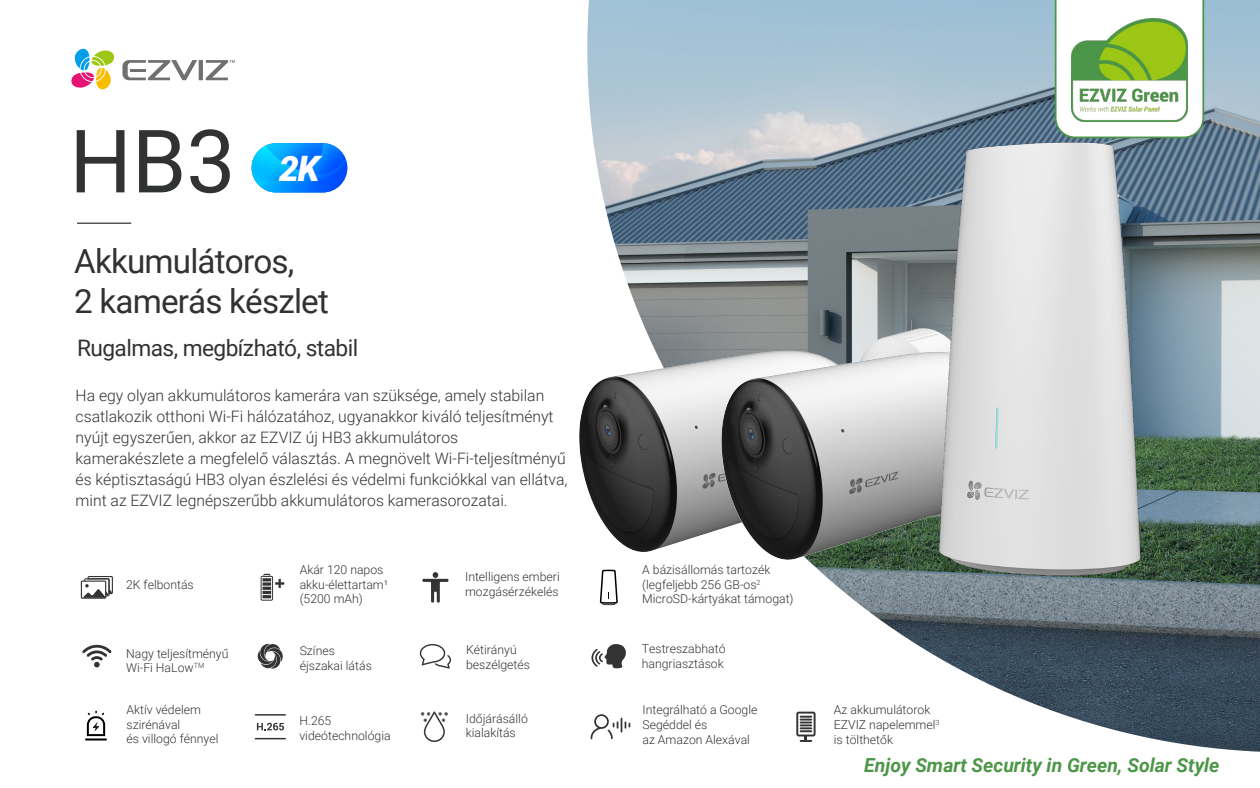
<style>
.page{position:relative;width:1260px;height:788px;background:#fff}
.page>*{position:absolute;margin:0;border:0;box-sizing:border-box;transform-origin:0 0}
.t1{font:87.5px "Roboto";color:#313333}
.t2{font:italic 900 35px "Roboto";color:#fff}
.t3{font:33.25px/39.9px "Roboto";letter-spacing:-.025em;color:#313333}
.t4{font:22.75px "Roboto";letter-spacing:-.025em;color:#313333}
.t5{font:italic 700 19.34px "Roboto";color:#4c9648}
.t6{font:300 15.75px/21px "Roboto";color:#313333}
.t7{font:300 12.25px/14.7px "Roboto";color:#333}
</style>
<div class="page">
<hr style="left:77px;top:223px;width:54px;height:1px;background:#070001">
<svg style="left:71px;top:49px;width:44px;height:40px"></svg>
<svg style="left:122px;top:60px;width:113px;height:20px"></svg>
<svg style="left:420px;top:644px;width:31px;height:24px"></svg>
<svg style="left:421px;top:711px;width:26px;height:31px"></svg>
<img style="left:587px;top:0;width:673px;height:751px">
<svg style="left:261px;top:573px;width:23px;height:27px"></svg>
<svg style="left:422px;top:572px;width:27px;height:30px"></svg>
<svg style="left:591px;top:644px;width:35px;height:24px"></svg>
<svg style="left:796px;top:711px;width:20px;height:30px"></svg>
<svg style="left:590px;top:714px;width:40px;height:25px"></svg>
<hr style="left:85px;top:738px;width:22px;height:2px;background:#000">
<svg style="left:87px;top:710px;width:18px;height:26px"></svg>
<svg style="left:257px;top:722px;width:27px;height:8px"></svg>
<hr style="left:255px;top:714px;width:31px;height:1px;background:#333">
<hr style="left:255px;top:737px;width:31px;height:2px;background:#333">
<img style="left:579px;top:320px;width:129px;height:240px">
<svg style="left:257px;top:643px;width:26px;height:25px"></svg>
<svg style="left:82px;top:644px;width:30px;height:23px"></svg>
<svg style="left:600px;top:569px;width:18px;height:36px"></svg>
<svg style="left:81px;top:576px;width:32px;height:22px"></svg>
<img style="left:252px;top:143px;width:95px;height:49px">
<img style="left:708px;top:320px;width:216px;height:248px">
<img style="left:924px;top:137px;width:221px;height:442px">
<svg style="left:1054px;top:0;width:151px;height:139px"></svg>
<img style="left:1071px;top:18px;width:117px;height:103px">
<h1 class="t1" style="left:69px;top:100px;width:168px">HB3</h1>
<h2 class="t2" style="left:279px;top:144px;width:42px">2K</h2>
<h3 class="t3" style="left:74px;top:240px;width:256px">Akkumulátoros,<br>2 kamerás készlet</h3>
<h3 class="t4" style="left:77px;top:332px;width:283px">Rugalmas, megbízható, stabil</h3>
<p class="t6" style="left:76px;top:384px;width:493px">Ha egy olyan akkumulátoros kamerára van szüksége, amely stabilan csatlakozik otthoni Wi-Fi hálózatához, ugyanakkor kiváló teljesítményt nyújt egyszerűen, akkor az EZVIZ új HB3 akkumulátoros kamerakészlete a megfelelő választás. A megnövelt Wi-Fi-teljesítményű és képtisztaságú HB3 olyan észlelési és védelmi funkciókkal van ellátva, mint az EZVIZ legnépszerűbb akkumulátoros kamerasorozatai.</p>
<p class="t7" style="left:300px;top:561px;width:90px">Akár 120 napos akku-élettartam¹ (5200 mAh)</p>
<p class="t7" style="left:465px;top:569px;width:96px">Intelligens emberi mozgásérzékelés</p>
<p class="t7" style="left:642px;top:561px;width:153px">A bázisállomás tartozék (legfeljebb 256 GB-os<sup>2<br></sup>MicroSD-kártyákat támogat)</p>
<p class="t7" style="left:642px;top:641px;width:85px">Testreszabható hangriasztások</p>
<p class="t7" style="left:126px;top:576px;width:69px">2K felbontás</p>
<p class="t7" style="left:126px;top:645px;width:104px">Nagy teljesítményű<br>Wi-Fi HaLow<sup>TM</sup></p>
<p class="t7" style="left:300px;top:643px;width:74px">Színes éjszakai látás</p>
<p class="t7" style="left:466px;top:642px;width:65px">Kétirányú beszélgetés</p>
<p class="t7" style="left:127px;top:701px;width:93px">Aktív védelem szirénával<br>és villogó fénnyel</p>
<p class="t7" style="left:299px;top:713px;width:93px">H.265 videótechnológia</p>
<p class="t7" style="left:642px;top:702px;width:117px">Integrálható a Google<br>Segéddel és<br>az Amazon Alexával</p>
<p class="t7" style="left:466px;top:710px;width:64px">Időjárásálló kialakítás</p>
<p class="t7" style="left:834px;top:702px;width:107px">Az akkumulátorok<br>EZVIZ napelemmel<sup>3 </sup>is tölthetők</p>
<h3 class="t5" style="left:864px;top:751px;width:357px">Enjoy Smart Security in Green, Solar Style</h3>
</div>
